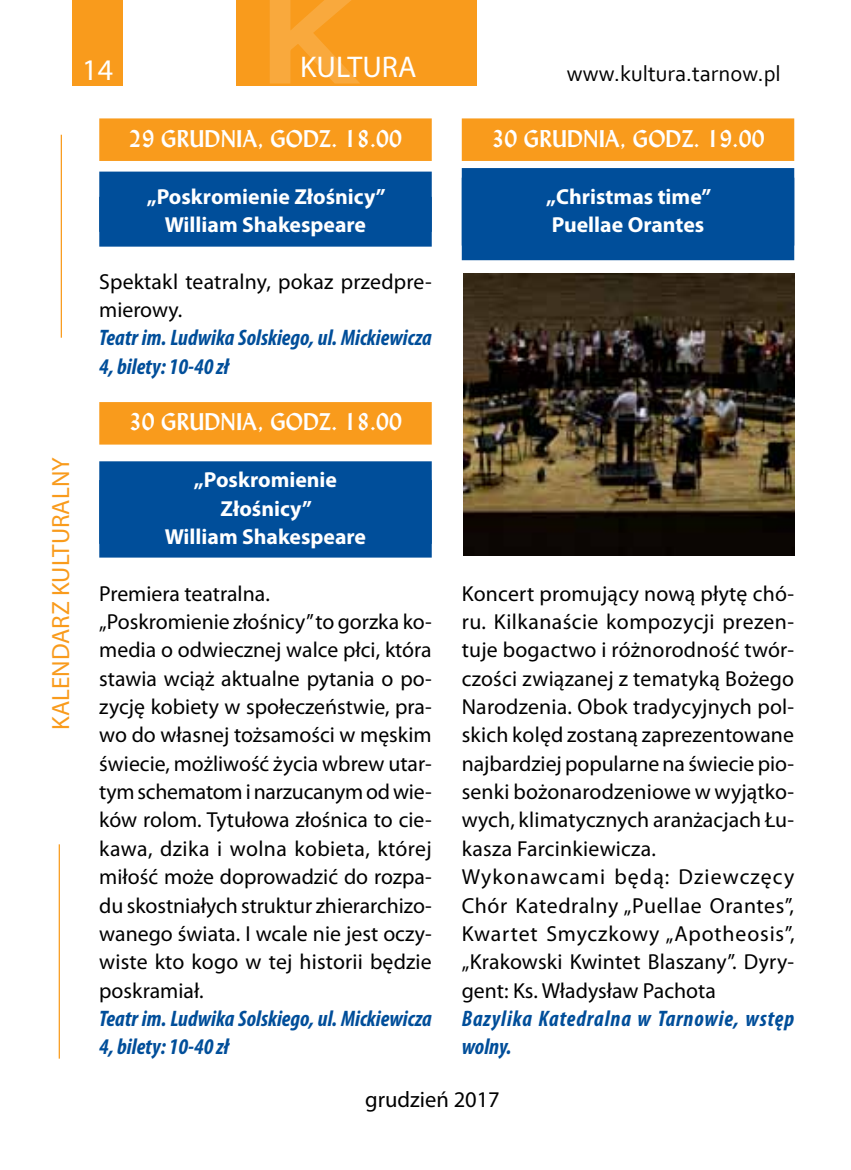
<style>
.page{position:relative;width:851px;height:1170px;background:#fff}
.page>*{position:absolute;margin:0;border:0;box-sizing:border-box;transform-origin:0 0}
.t1{font:30px "Myriad Pro";color:#fff}
.t2{font:25px "Myriad Pro";color:#f99b1c}
.t3{font:italic 700 condensed 22.5px/28.2px "Myriad Pro";color:#004e9a}
.t4{font:700 22.5px "Lydian PL";color:#fff}
.t5{font:italic 700 condensed 22.5px/28.2px "Myriad Pro";letter-spacing:.04em;color:#004e9a}
.t6{font:22.5px "Corbel";color:#000}
.t7{font:22.5px "Myriad Pro";color:#000}
.t8{font:21.75px/28.2px "Myriad Pro";color:#000}
.t9{font:700 21.75px/28.2px "Myriad Pro";color:#fff;text-align:center}
</style>
<div class="page">
<div style="left:72px;top:0;width:51px;height:85px;background:#f99b1c"></div>
<div style="left:236px;top:0;width:240px;height:85px;background:#f99b1c"></div>
<svg style="left:267px;top:0;width:164px;height:86px"></svg>
<hr style="left:61px;top:135px;width:1px;height:202px;background:#f99b1c">
<hr style="left:59px;top:844px;width:1px;height:214px;background:#f99b1c">
<div style="left:99px;top:118px;width:332px;height:43px;background:#f99b1c"></div>
<div style="left:99px;top:171px;width:332px;height:75px;background:#004e9a"></div>
<div style="left:99px;top:402px;width:332px;height:42px;background:#f99b1c"></div>
<div style="left:99px;top:461px;width:332px;height:83px;background:#004e9a"></div>
<div style="left:99px;top:480px;width:332px;height:77px;background:#004e9a"></div>
<div style="left:461px;top:118px;width:333px;height:43px;background:#f99b1c"></div>
<div style="left:461px;top:178px;width:333px;height:82px;background:#004e9a"></div>
<div style="left:461px;top:168px;width:333px;height:77px;background:#004e9a"></div>
<img style="left:463px;top:274px;width:331px;height:281px">
<h1 class="t1" style="left:82px;top:51px;width:32px">14</h1>
<h1 class="t1" style="left:300px;top:48px;width:118px">KULTURA</h1>
<p class="t6" style="left:566px;top:59px;width:215px">www.kultura.tarnow.pl</p>
<p class="t2" style="left:45px;top:730px;width:274px;rotate:-90deg">KALENDARZ KULTURALNY</p>
<p class="t4" style="left:129px;top:124px;width:274px">29 GRUDNIA, GODZ. 18.00</p>
<p class="t9" style="left:147px;top:181px;width:240px">„Poskromienie Złośnicy”<br>William Shakespeare</p>
<p class="t8" style="left:99px;top:267px;width:334px">Spektakl teatralny, pokaz przedpre&shy;mierowy.</p>
<p class="t3" style="left:99px;top:323px;width:334px">Teatr im. Ludwika Solskiego, ul. Mickiewicza<br>4, bilety: 10-40 zł</p>
<p class="t4" style="left:129px;top:407px;width:274px">30 GRUDNIA, GODZ. 18.00</p>
<p class="t9" style="left:165px;top:465px;width:203px">„Poskromienie<br>Złośnicy”<br>William Shakespeare</p>
<p class="t8" style="left:99px;top:578px;width:334px">Premiera teatralna.<br>„Poskromienie złośnicy” to gorzka ko&shy;media o odwiecznej walce płci, która stawia wciąż aktualne pytania o po&shy;zycję kobiety w społeczeństwie, pra&shy;wo do własnej tożsamości w męskim świecie, możliwość życia wbrew utar&shy;tym schematom i narzucanym od wie&shy;ków rolom. Tytułowa złośnica to cie&shy;kawa, dzika i wolna kobieta, której miłość może doprowadzić do rozpa&shy;du skostniałych struktur zhierarchizo&shy;wanego świata. I wcale nie jest oczy&shy;wiste kto kogo w tej historii będzie poskramiał.</p>
<p class="t3" style="left:99px;top:1003px;width:334px">Teatr im. Ludwika Solskiego, ul. Mickiewicza<br>4, bilety: 10-40 zł</p>
<p class="t4" style="left:491px;top:124px;width:274px">30 GRUDNIA, GODZ. 19.00</p>
<p class="t9" style="left:546px;top:181px;width:166px;text-align:left">„Christmas time”<br>Puellae Orantes</p>
<p class="t8" style="left:461px;top:578px;width:334px">Koncert promujący nową płytę chó&shy;ru. Kilkanaście kompozycji prezen&shy;tuje bogactwo i różnorodność twór&shy;czości związanej z tematyką Bożego Narodzenia. Obok tradycyjnych pol&shy;skich kolęd zostaną zaprezentowane najbardziej popularne na świecie pio&shy;senki bożonarodzeniowe w wyjątko&shy;wych, klimatycznych aranżacjach Łu&shy;kasza Farcinkiewicza.<br>Wykonawcami będą: Dziewczęcy Chór Katedralny „Puellae Orantes”, Kwartet Smyczkowy „Apotheosis”, „Krakowski Kwintet Blaszany”. Dyry&shy;gent: Ks. Władysław Pachota</p>
<p class="t5" style="left:461px;top:1003px;width:334px">Bazylika Katedralna w Tarnowie, wstęp wolny.</p>
<p class="t7" style="left:365px;top:1085px;width:136px">grudzień 2017</p>
</div>
